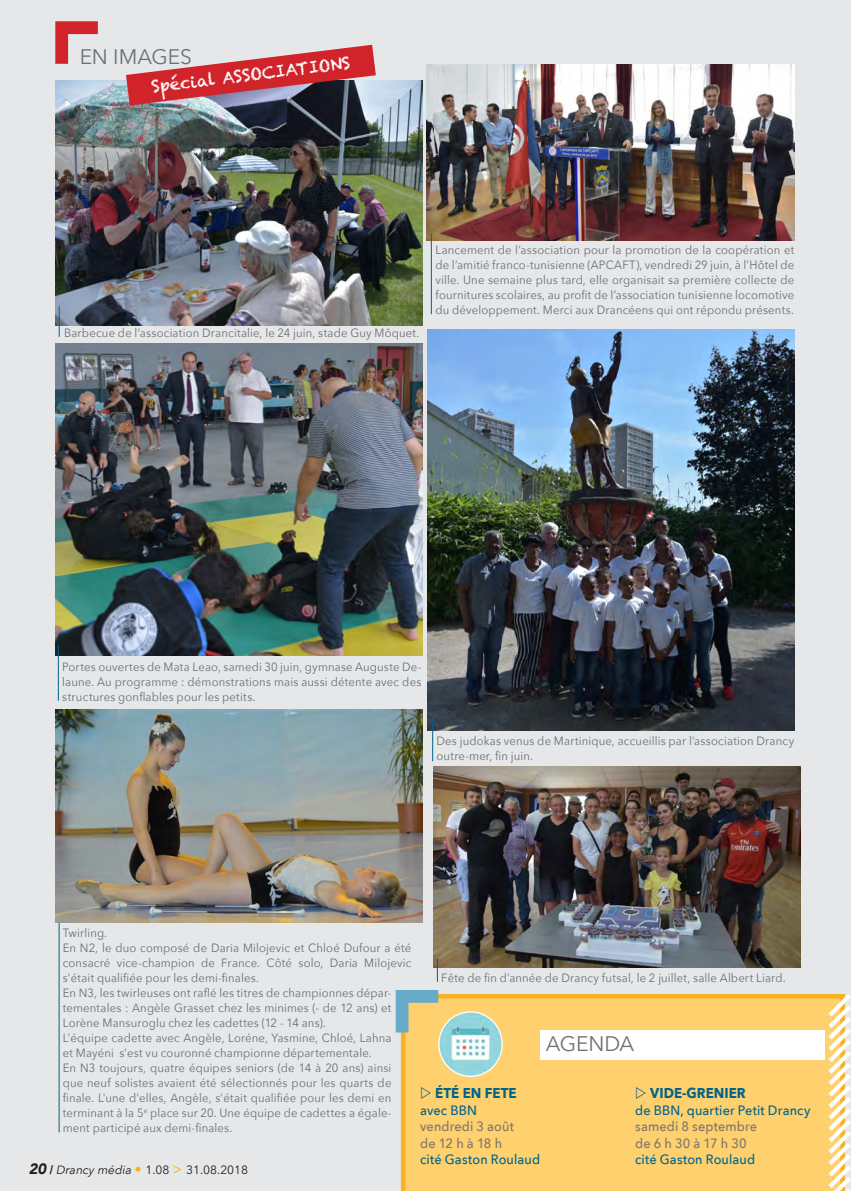
<style>
.page{position:relative;width:851px;height:1191px;background:#fff}
.page>*{position:absolute;margin:0;border:0;box-sizing:border-box;transform-origin:0 0}
.t1{font:21px "Avenir Next";letter-spacing:-.005em;color:#6f7073}
.t2{font:16.5px "Chalkduster";color:#fff}
.t3{font:700 14.25px "Avenir Next";color:#00648a;scale:.94 1}
.t4{font:500 13.5px "Avenir Next";letter-spacing:.01em;color:#00648a;scale:.94 1}
.t5{font:500 13.5px "Avenir Next";letter-spacing:.01em;color:#7e766e;scale:.94 1}
.t6{font:12px/15px "Avenir Next";letter-spacing:.015em;color:#6c6d70;text-align:justify;scale:.94 1}
.t7{font:12px "Avenir Next";color:#231f20}
.s1{font-family:"Avenir";font-weight:900;font-style:italic;font-size:15px}
.s2{font-family:"Arial";font-weight:900}
.s3{font-style:italic}
.s4{font-size:13.5px;color:#faaf18}
.s5{font-size:15px;color:#faaf18}
</style>
<div class="page">
<div style="left:0;top:0;width:850px;height:1191px;background:#e6e7e9"></div>
<svg style="left:55px;top:21px;width:43px;height:43px"></svg>
<div style="left:401px;top:994px;width:422px;height:197px;background:#fed06e"></div>
<svg style="left:395px;top:990px;width:43px;height:42px;background:#b1bd9d"></svg>
<div style="left:540px;top:1030px;width:284px;height:30px;background:#fff"></div>
<img style="left:439px;top:1012px;width:63px;height:64px">
<div style="left:438px;top:1011px;width:64px;height:66px;border:1px solid #fff;border-radius:50%"></div>
<svg style="left:823px;top:994px;width:27px;height:197px;background:#fbe0a9"></svg>
<img style="left:427px;top:65px;width:367px;height:176px">
<img style="left:433px;top:766px;width:367px;height:201px">
<img style="left:55px;top:80px;width:367px;height:245px">
<svg style="left:126px;top:45px;width:250px;height:60px"></svg>
<img style="left:427px;top:329px;width:367px;height:401px">
<img style="left:55px;top:343px;width:367px;height:312px">
<hr style="left:59px;top:306px;width:1px;height:31px;background:#00648a">
<hr style="left:432px;top:718px;width:1px;height:43px;background:#00648a">
<hr style="left:58px;top:644px;width:1px;height:57px;background:#00648a">
<hr style="left:59px;top:916px;width:1px;height:216px;background:#00648a">
<svg style="left:437px;top:958px;width:1px;height:23px"></svg>
<hr style="left:431px;top:233px;width:1px;height:81px;background:#00648a">
<img style="left:55px;top:709px;width:367px;height:213px">
<svg style="left:421px;top:1087px;width:10px;height:12px"></svg>
<svg style="left:636px;top:1087px;width:10px;height:12px"></svg>
<p class="t1" style="left:80px;top:38px;width:114px">EN IMAGES</p>
<p class="t2" style="left:150px;top:77px;width:201px;rotate:-7deg">Spécial ASSOCIATIONS</p>
<p class="t6" style="left:64px;top:325px;width:379px">Barbecue de l’association Drancitalie, le 24 juin, stade Guy Môquet.</p>
<p class="t6" style="left:435px;top:242px;width:383px">Lancement de l’association pour la promotion de la coopération et de l’amitié franco-tunisienne (APCAFT), vendredi 29 juin, à l’Hôtel de ville. Une semaine plus tard, elle organisait sa première collecte de fournitures scolaires, au profit de l’association tunisienne locomotive du développement. Merci aux Drancéens qui ont répondu présents.</p>
<p class="t6" style="left:62px;top:658px;width:383px">Portes ouvertes de Mata Leao, samedi 30 juin, gymnase Auguste De&shy;laune. Au programme : démonstrations mais aussi détente avec des structures gonflables pour les petits.</p>
<p class="t6" style="left:436px;top:733px;width:382px">Des judokas venus de Martinique, accueillis par l’association Drancy outre-mer, fin juin.</p>
<p class="t6" style="left:63px;top:925px;width:49px">Twirling.</p>
<p class="t6" style="left:63px;top:940px;width:372px">En N2, le duo composé de Daria Milojevic et Chloé Dufour a été consacré vice-champion de France. Côté solo, Daria Milojevic s'était qualifiée pour les demi-finales.</p>
<p class="t6" style="left:63px;top:985px;width:351px">En N3, les twirleuses ont raflé les titres de championnes dépar&shy;tementales : Angèle Grasset chez les minimes (- de 12 ans) et Lorène Mansuroglu chez les cadettes (12 - 14 ans).</p>
<p class="t6" style="left:63px;top:1030px;width:351px">L'équipe cadette avec Angèle, Loréne, Yasmine, Chloé, Lahna et Mayéni s'est vu couronné championne départementale.</p>
<p class="t6" style="left:63px;top:1060px;width:351px">En N3 toujours, quatre équipes seniors (de 14 à 20 ans) ainsi que neuf solistes avaient été sélectionnés pour les quarts de finale. L'une d'elles, Angèle, s'était qualifiée pour les demi en terminant à la 5<sup>e</sup> place sur 20. Une équipe de cadettes a égale&shy;ment participé aux demi-finales.</p>
<p class="t7" style="left:29px;top:1159px;width:221px"><span class="s1">20</span> <span class="s2">/</span> <span class="s3">Drancy média</span> <span class="s4">•</span> 1.08 <span class="s5">&gt;</span> 31.08.2018</p>
<p class="t6" style="left:441px;top:969px;width:368px">Fête de fin d’année de Drancy futsal, le 2 juillet, salle Albert Liard.</p>
<p class="t1" style="left:545px;top:1026px;width:90px">AGENDA</p>
<p class="t3" style="left:435px;top:1081px;width:88px">ÉTÉ EN FETE</p>
<p class="t4" style="left:420px;top:1098px;width:62px">avec BBN</p>
<p class="t5" style="left:420px;top:1115px;width:101px">vendredi 3 août</p>
<p class="t5" style="left:420px;top:1131px;width:89px">de 12 h à 18 h</p>
<p class="t4" style="left:420px;top:1148px;width:129px">cité Gaston Roulaud</p>
<p class="t3" style="left:650px;top:1081px;width:103px">VIDE-GRENIER</p>
<p class="t4" style="left:635px;top:1098px;width:188px">de BBN, quartier Petit Drancy</p>
<p class="t5" style="left:635px;top:1115px;width:131px">samedi 8 septembre</p>
<p class="t5" style="left:635px;top:1131px;width:120px">de 6 h 30 à 17 h 30</p>
<p class="t4" style="left:635px;top:1148px;width:129px">cité Gaston Roulaud</p>
</div>
